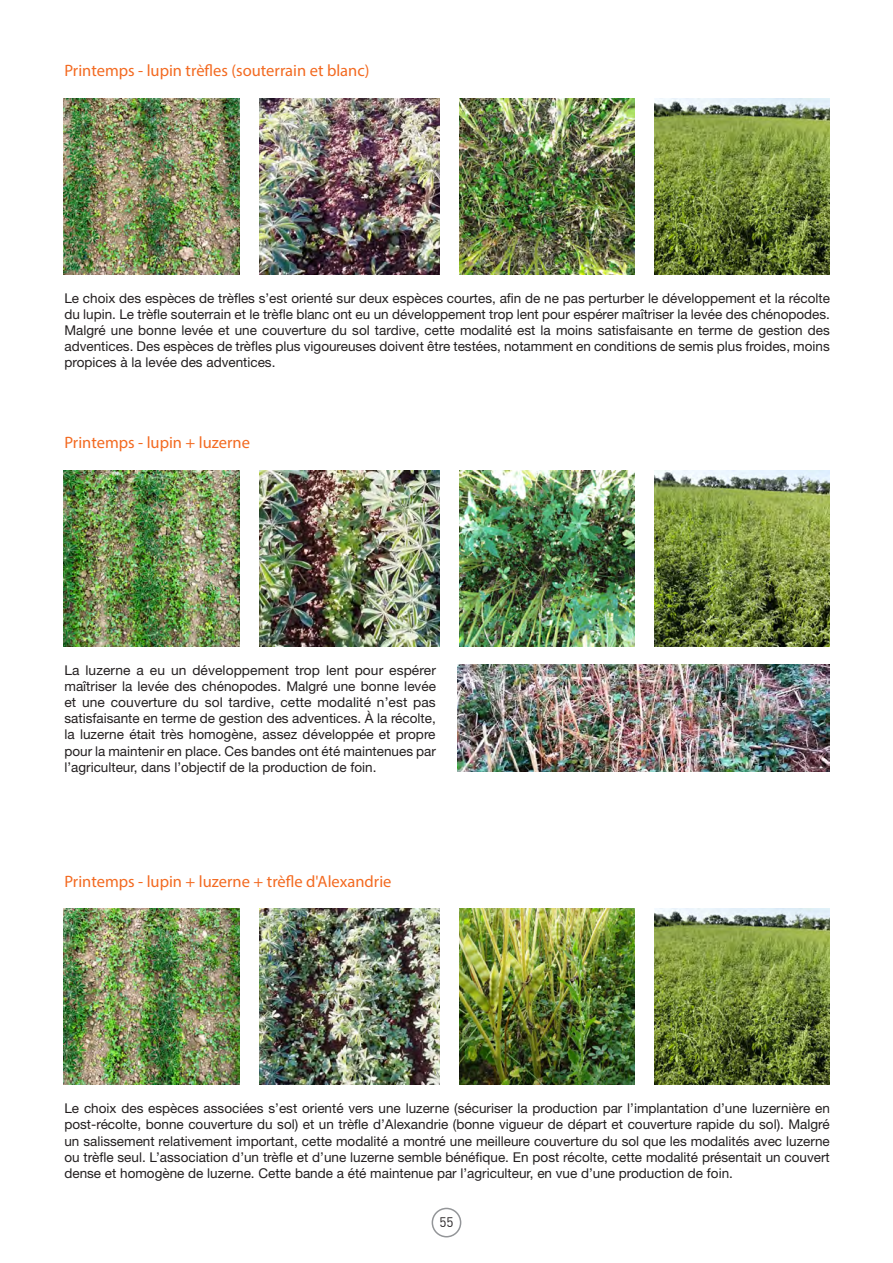
<style>
.page{position:relative;width:893px;height:1263px;background:#fff}
.page>*{position:absolute;margin:0;border:0;box-sizing:border-box;transform-origin:0 0}
.Paragraph_Style_2{font:16.5px "Myriad Pro";color:#f36a21}
.Paragraph_Style_2-2{font:13.5px/16.2px "Helvetica Neue LT Std";color:#231f20;text-align:justify}
.t1{font:13.5px "DIN";color:#231f20}
</style>
<div class="page">
<div style="left:432px;top:1208px;width:29px;height:29px;border:2px solid #939598;border-radius:50%"></div>
<img style="left:459px;top:98px;width:176px;height:176px">
<img style="left:459px;top:909px;width:176px;height:176px">
<img style="left:459px;top:470px;width:176px;height:176px">
<img style="left:260px;top:98px;width:179px;height:176px">
<img style="left:260px;top:909px;width:179px;height:176px">
<img style="left:260px;top:470px;width:179px;height:176px">
<img style="left:654px;top:98px;width:176px;height:176px">
<img style="left:654px;top:909px;width:176px;height:176px">
<img style="left:654px;top:470px;width:176px;height:176px">
<img style="left:457px;top:665px;width:373px;height:107px">
<img style="left:64px;top:98px;width:176px;height:176px">
<img style="left:64px;top:909px;width:176px;height:176px">
<img style="left:64px;top:470px;width:176px;height:176px">
<p class="Paragraph_Style_2" style="left:64px;top:60px;width:307px">Printemps - lupin trèfles (souterrain et blanc)</p>
<p class="Paragraph_Style_2-2" style="left:64px;top:289px;width:767px">Le choix des espèces de trèfles s’est orienté sur deux espèces courtes, afin de ne pas perturber le développement et la récolte du lupin. Le trèfle souterrain et le trèfle blanc ont eu un développement trop lent pour espérer maîtriser la levée des chénopodes.<br>Malgré une bonne levée et une couverture du sol tardive, cette modalité est la moins satisfaisante en terme de gestion des adventices. Des espèces de trèfles plus vigoureuses doivent être testées, notamment en conditions de semis plus froides, moins propices à la levée des adventices.</p>
<p class="Paragraph_Style_2" style="left:64px;top:432px;width:187px">Printemps - lupin + luzerne</p>
<p class="Paragraph_Style_2-2" style="left:64px;top:661px;width:373px">La luzerne a eu un développement trop lent pour espérer maîtriser la levée des chénopodes. Malgré une bonne levée et une couverture du sol tardive, cette modalité n’est pas satisfaisante en terme de gestion des adventices. À la récolte, la luzerne était très homogène, assez développée et propre pour la maintenir en place. Ces bandes ont été maintenues par l’agriculteur, dans l’objectif de la production de foin.</p>
<p class="Paragraph_Style_2" style="left:64px;top:871px;width:328px">Printemps - lupin + luzerne + trèfle d'Alexandrie</p>
<p class="Paragraph_Style_2-2" style="left:64px;top:1100px;width:767px">Le choix des espèces associées s’est orienté vers une luzerne (sécuriser la production par l’implantation d’une luzernière en post-récolte, bonne couverture du sol) et un trèfle d’Alexandrie (bonne vigueur de départ et couverture rapide du sol). Malgré un salissement relativement important, cette modalité a montré une meilleure couverture du sol que les modalités avec luzerne ou trèfle seul. L’association d’un trèfle et d’une luzerne semble bénéfique. En post récolte, cette modalité présentait un couvert dense et homogène de luzerne. Cette bande a été maintenue par l’agriculteur, en vue d’une production de foin.</p>
<p class="t1" style="left:439px;top:1214px;width:16px">55</p>
</div>
